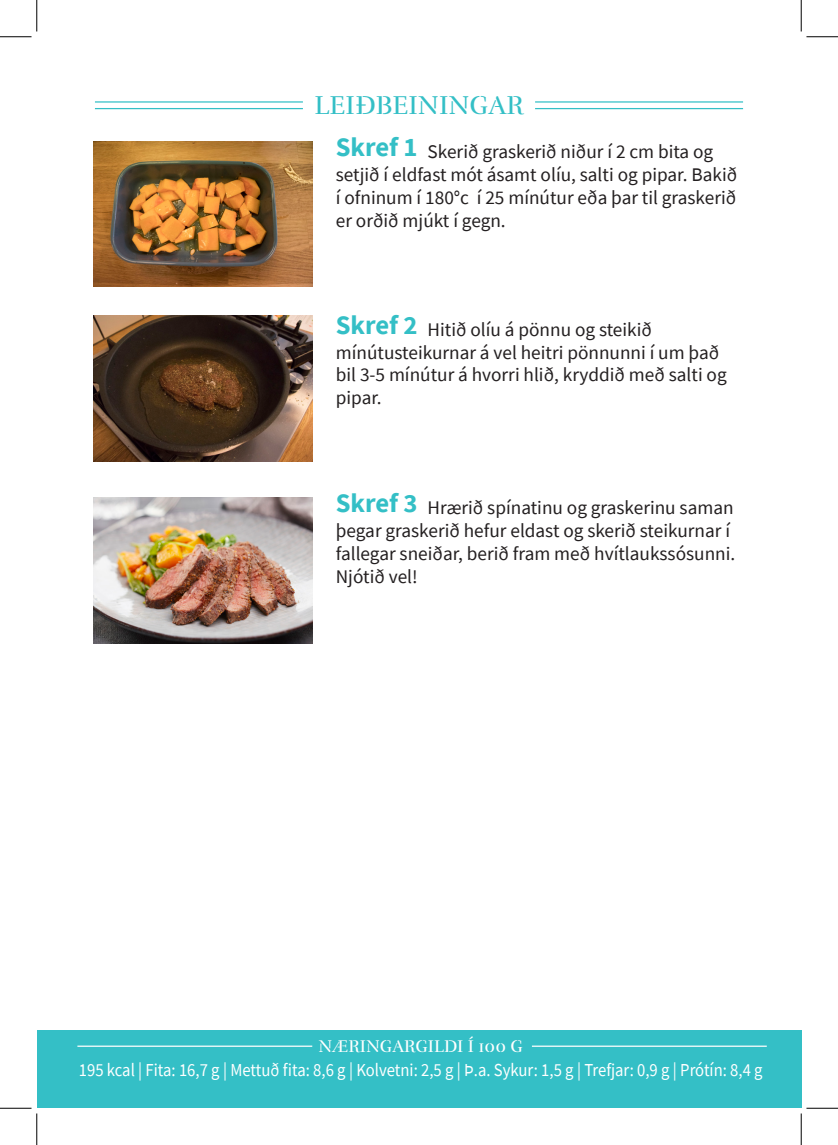
<style>
.page{position:relative;width:838px;height:1145px;background:#fff}
.page>*{position:absolute;margin:0;border:0;box-sizing:border-box;transform-origin:0 0}
.t1{font:700 26.6px "Source Sans Pro";letter-spacing:-.005em;color:#34bfc6}
.t2{font:26.6px "Rufina Stencil Regular";color:#34bfc6}
.Paragraph_Style_1{font:19.25px/22.8px "Source Sans Pro";color:#231f20}
.t3{font:18.2px "Source Sans Pro";color:#fff;scale:.91 1}
.t4{font:17.5px "Rufina Stencil Regular";color:#fff}
</style>
<div class="page">
<div style="left:37px;top:1030px;width:764px;height:78px;background:#34bfc6"></div>
<hr style="left:95px;top:101px;width:208px;height:2px;background:#34bfc6">
<hr style="left:95px;top:108px;width:208px;height:1px;background:#34bfc6">
<hr style="left:535px;top:101px;width:208px;height:2px;background:#34bfc6">
<hr style="left:535px;top:108px;width:208px;height:1px;background:#34bfc6">
<hr style="left:77px;top:1046px;width:235px;height:1px;background:#fff">
<hr style="left:532px;top:1046px;width:234px;height:1px;background:#fff">
<img style="left:94px;top:141px;width:218px;height:146px">
<img style="left:94px;top:316px;width:218px;height:145px">
<img style="left:94px;top:498px;width:218px;height:145px">
<hr style="left:0;top:36px;width:32px;height:1px;background:#000">
<hr style="left:806px;top:36px;width:31px;height:1px;background:#000">
<hr style="left:0;top:1108px;width:32px;height:1px;background:#000">
<hr style="left:806px;top:1108px;width:31px;height:1px;background:#000">
<hr style="left:36px;top:0;width:1px;height:31px;background:#000">
<hr style="left:36px;top:1113px;width:1px;height:32px;background:#000">
<hr style="left:800px;top:0;width:1px;height:31px;background:#000">
<hr style="left:800px;top:1113px;width:1px;height:32px;background:#000">
<p class="t2" style="left:314px;top:89px;width:211px">LEIÐBEININGAR</p>
<p class="t1" style="left:336px;top:129px;width:83px">Skref 1</p>
<p class="Paragraph_Style_1" style="left:336px;top:140px;width:403px;text-indent:92px">Skerið graskerið niður í 2 cm bita og setjið í eldfast mót ásamt olíu, salti og pipar. Bakið í ofninum í 180°c í 25 mínútur eða þar til graskerið er orðið mjúkt í gegn.</p>
<p class="t1" style="left:336px;top:307px;width:83px">Skref 2</p>
<p class="Paragraph_Style_1" style="left:336px;top:318px;width:392px;text-indent:92px">Hitið olíu á pönnu og steikið mínútusteikurnar á vel heitri pönnunni í um það bil 3-5 mínútur á hvorri hlið, kryddið með salti og pipar.</p>
<p class="t1" style="left:336px;top:485px;width:83px">Skref 3</p>
<p class="Paragraph_Style_1" style="left:336px;top:496px;width:401px;text-indent:92px">Hrærið spínatinu og graskerinu saman þegar graskerið hefur eldast og skerið steikurnar í fallegar sneiðar, berið fram með hvítlaukssósunni.<br>Njótið vel!</p>
<p class="t4" style="left:318px;top:1036px;width:206px">NÆRINGARGILDI Í 100 G</p>
<p class="t3" style="left:79px;top:1058px;width:752px">195 kcal | Fita: 16,7 g | Mettuð fita: 8,6 g | Kolvetni: 2,5 g | Þ.a. Sykur: 1,5 g | Trefjar: 0,9 g | Prótín: 8,4 g</p>
</div>
